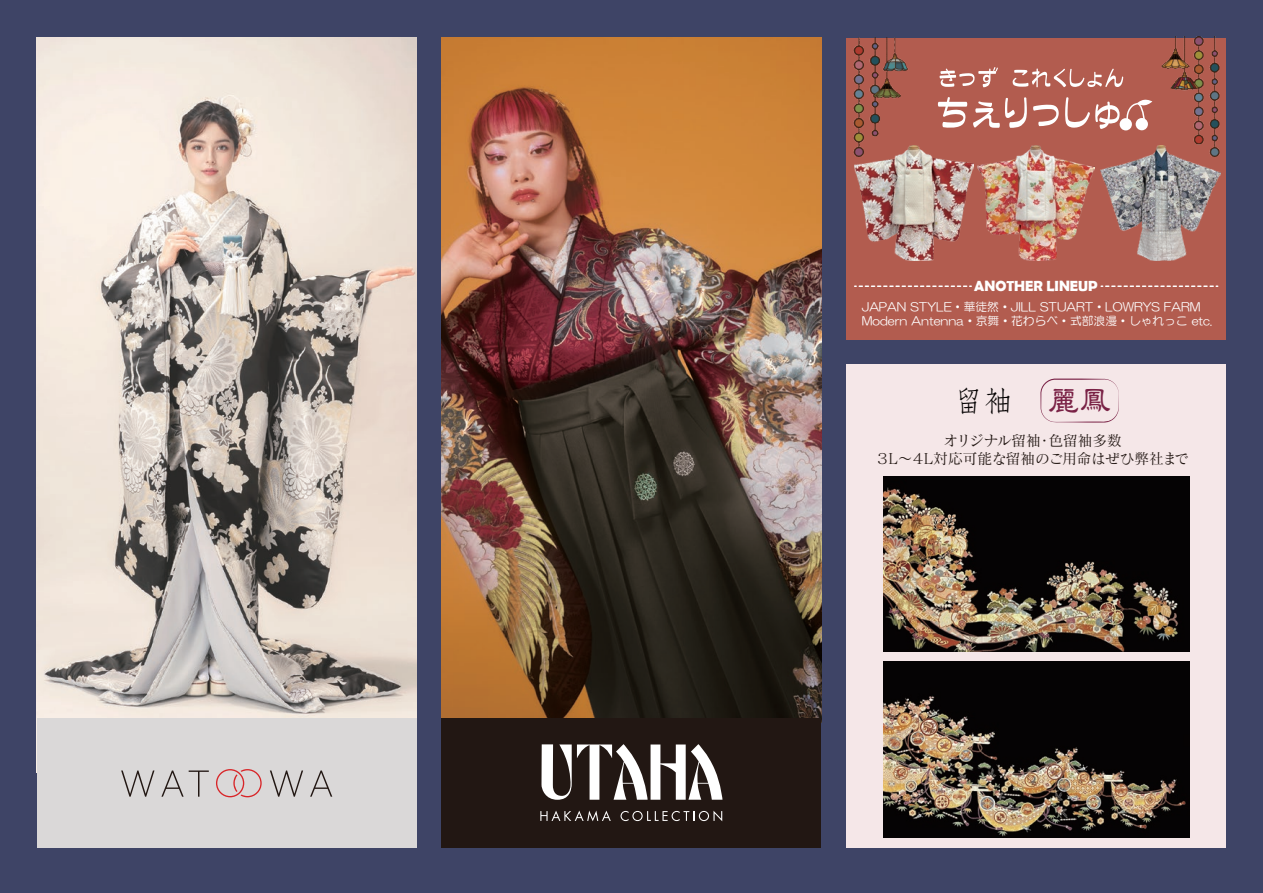
<style>
.page{position:relative;width:1263px;height:893px;background:#fff}
.page>*{position:absolute;margin:0;border:0;box-sizing:border-box;transform-origin:0 0}
.t1{font:29.85px "Socho EGP Medium SJIS";color:#060303}
.t2{font:14.7px/17.7px "Matisse Pro N M";letter-spacing:-.01em;color:#221713;text-align:center}
.t3{font:700 14.7px "Berlin Sans FB Demi";color:#fff}
.t4{font:11.7px/14.1px "HG Maru Gothic MPRO";color:#fff}
.s1{font-family:"Leisu EG Medium SJIS";font-size:31.5px;color:#7a2246}
</style>
<div class="page">
<div style="left:1px;top:0;width:1262px;height:893px;background:#3e4466"></div>
<img style="left:37px;top:38px;width:380px;height:680px">
<img style="left:442px;top:38px;width:379px;height:680px">
<div style="left:846px;top:364px;width:380px;height:484px;background:#f5e7e8"></div>
<div style="left:442px;top:718px;width:379px;height:130px;background:#221713"></div>
<div style="left:846px;top:38px;width:380px;height:302px;background:#b25c4f"></div>
<div style="left:37px;top:718px;width:380px;height:130px;background:#dad8d8"></div>
<svg style="left:541px;top:744px;width:181px;height:56px"></svg>
<svg style="left:540px;top:810px;width:71px;height:11px"></svg>
<svg style="left:620px;top:811px;width:102px;height:10px"></svg>
<svg style="left:121px;top:770px;width:33px;height:27px"></svg>
<svg style="left:161px;top:770px;width:48px;height:27px"></svg>
<svg style="left:270px;top:770px;width:33px;height:27px"></svg>
<svg style="left:310px;top:770px;width:22px;height:27px"></svg>
<svg style="left:216px;top:769px;width:46px;height:28px"></svg>
<img style="left:977px;top:145px;width:118px;height:115px">
<img style="left:854px;top:145px;width:119px;height:115px">
<img style="left:1101px;top:145px;width:119px;height:115px">
<img style="left:1159px;top:37px;width:61px;height:124px">
<svg style="left:939px;top:67px;width:59px;height:20px"></svg>
<svg style="left:1012px;top:69px;width:111px;height:18px"></svg>
<svg style="left:938px;top:97px;width:29px;height:31px"></svg>
<svg style="left:973px;top:97px;width:54px;height:31px"></svg>
<svg style="left:1033px;top:105px;width:26px;height:21px"></svg>
<svg style="left:1065px;top:97px;width:54px;height:32px"></svg>
<svg style="left:1119px;top:118px;width:13px;height:13px"></svg>
<div style="left:1135px;top:118px;width:13px;height:12px;background:#fff;border-radius:50%"></div>
<svg style="left:1125px;top:99px;width:27px;height:26px"></svg>
<img style="left:853px;top:37px;width:61px;height:124px">
<img style="left:883px;top:476px;width:306px;height:176px">
<img style="left:883px;top:662px;width:306px;height:175px">
<svg style="left:1040px;top:378px;width:79px;height:45px"></svg>
<svg style="left:1101px;top:285px;width:117px;height:2px"></svg>
<svg style="left:855px;top:285px;width:116px;height:2px"></svg>
<p class="t3" style="left:974px;top:277px;width:125px">ANOTHER LINEUP</p>
<p class="t4" style="left:862px;top:299px;width:352px">JAPAN STYLE・華徒然・JILL STUART・LOWRYS FARM<br>Modern Antenna・京舞・花わらべ・式部浪漫・しゃれっこ etc.</p>
<h1 class="t1" style="left:954px;top:386px;width:159px">留袖 <span class="s1">麗鳳</span></h1>
<p class="t2" style="left:875px;top:431px;width:316px">オリジナル留袖・色留袖多数<br>３Ｌ～４Ｌ対応可能な留袖のご用命はぜひ弊社まで</p>
</div>
